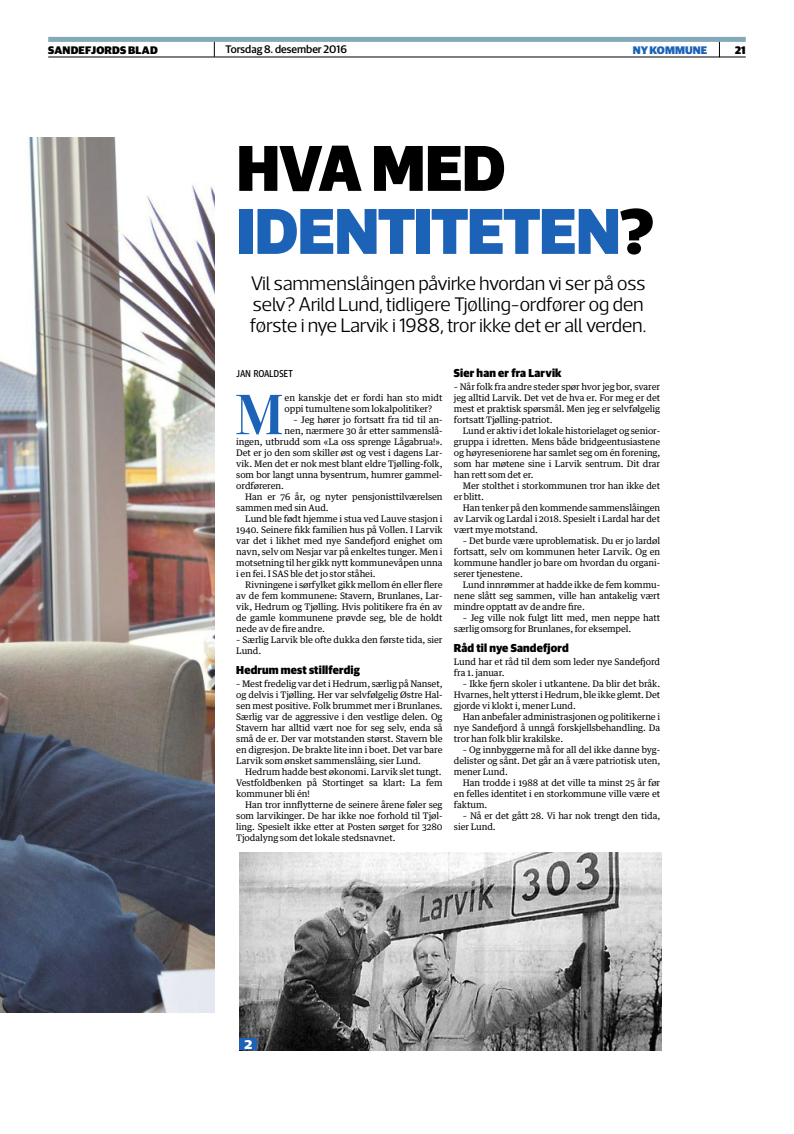
<style>
.page{position:relative;width:794px;height:1134px;background:#fff}
.page>*{position:absolute;margin:0;border:0;box-sizing:border-box;transform-origin:0 0}
.t1{font:900 66px/63px "Acto";letter-spacing:-.025em;color:#1c63b7}
.t2{font:700 56.1px "Acta Headline";color:#1c63b7}
.t3{font:300 20px/21px "Acto";letter-spacing:-.02em;color:#000}
.t4{font:900 13px "Acto";color:#fff;scale:1.1 1}
.t5{font:900 11.5px "Guardian Sans";letter-spacing:.015em;color:#000;scale:.95 1}
.t6{font:500 11px "Guardian Sans";color:#000}
.t7{font:900 11px "Guardian Sans";letter-spacing:.02em;color:#000}
.t8{font:900 11px "Guardian Sans";letter-spacing:.01em;color:#1c63b7}
.t9{font:10px "Guardian Agate Sans 4 D";letter-spacing:-.03em;color:#000;scale:.95 1}
.t10{font:9px/11px "Guardian Text Egyp";letter-spacing:-.01em;color:#000;text-align:justify}
.s1{color:#000}
</style>
<div class="page">
<svg style="left:214px;top:42px;width:1px;height:15px"></svg>
<svg style="left:719px;top:42px;width:1px;height:15px"></svg>
<hr style="left:48px;top:57px;width:698px;height:1px;background:#000">
<div style="left:48px;top:37px;width:698px;height:5px;background:#84a9b9"></div>
<img style="left:239px;top:852px;width:422px;height:198px">
<img style="left:0;top:137px;width:214px;height:876px">
<div style="left:239px;top:1038px;width:18px;height:12px;background:#1c63b7"></div>
<p class="t7" style="left:48px;top:41px;width:111px">SandefjordS Blad</p>
<p class="t6" style="left:225px;top:41px;width:123px">Torsdag 8. desember 2016</p>
<p class="t8" style="left:632px;top:41px;width:76px">ny kommune</p>
<p class="t7" style="left:735px;top:41px;width:12px">21</p>
<h1 class="t1" style="left:236px;top:135px;width:419px"><span class="s1">HVA MED<br></span>IDENTITETEN<span class="s1">?</span></h1>
<h3 class="t3" style="left:250px;top:272px;width:398px">Vil sammenslåingen påvirke hvordan vi ser på oss selv? Arild Lund, tidligere Tjølling-ordfører og den første i nye Larvik i 1988, tror ikke det er all verden.</h3>
<p class="t9" style="left:236px;top:366px;width:61px">JAN ROALDSET</p>
<h2 class="t2" style="left:235px;top:381px;width:50px">M</h2>
<p class="t10" style="left:284px;top:392px;width:159px">en kanskje det er fordi han sto midt oppi tumultene som lokalpolitiker?</p>
<p class="t10" style="left:293px;top:414px;width:150px">– Jeg hører jo fortsatt fra tid til an-</p>
<p class="t10" style="left:284px;top:424px;width:159px">nen, nærmere 30 år etter sammenslå-</p>
<p class="t10" style="left:236px;top:435px;width:208px">ingen, utbrudd som «La oss sprenge Lågabrua!».</p>
<p class="t10" style="left:236px;top:446px;width:208px">Det er jo den som skiller øst og vest i dagens Lar-</p>
<p class="t10" style="left:236px;top:457px;width:208px">vik. Men det er nok mest blant eldre Tjølling-folk,</p>
<p class="t10" style="left:236px;top:468px;width:208px">som bor langt unna bysentrum, humrer gammel-</p>
<p class="t10" style="left:236px;top:479px;width:49px">ordføreren.</p>
<p class="t10" style="left:245px;top:490px;width:199px">Han er 76 år, og nyter pensjonisttilværelsen</p>
<p class="t10" style="left:236px;top:501px;width:94px">sammen med sin Aud.</p>
<p class="t10" style="left:245px;top:512px;width:199px">Lund ble født hjemme i stua ved Lauve stasjon i</p>
<p class="t10" style="left:236px;top:523px;width:208px">1940. Seinere fikk familien hus på Vollen. I Larvik</p>
<p class="t10" style="left:236px;top:534px;width:208px">var det i likhet med nye Sandefjord enighet om</p>
<p class="t10" style="left:236px;top:545px;width:208px">navn, selv om Nesjar var på enkeltes tunger. Men i</p>
<p class="t10" style="left:236px;top:556px;width:208px">motsetning til her gikk nytt kommunevåpen unna</p>
<p class="t10" style="left:236px;top:567px;width:141px">i en fei. I SAS ble det jo stor ståhei.</p>
<p class="t10" style="left:245px;top:578px;width:199px">Rivningene i sørfylket gikk mellom én eller flere</p>
<p class="t10" style="left:236px;top:589px;width:208px">av de fem kommunene: Stavern, Brunlanes, Lar-</p>
<p class="t10" style="left:236px;top:600px;width:208px">vik, Hedrum og Tjølling. Hvis politikere fra én av</p>
<p class="t10" style="left:236px;top:611px;width:208px">de gamle kommunene prøvde seg, ble de holdt</p>
<p class="t10" style="left:236px;top:622px;width:90px">nede av de fire andre.</p>
<p class="t10" style="left:236px;top:633px;width:208px">– Særlig Larvik ble ofte dukka den første tida, sier<br>Lund.</p>
<p class="t5" style="left:236px;top:661px;width:132px">Hedrum mest stillferdig</p>
<p class="t10" style="left:236px;top:678px;width:208px">– Mest fredelig var det i Hedrum, særlig på Nanset, og delvis i Tjølling. Her var selvfølgelig Østre Hal&shy;sen mest positive. Folk brummet mer i Brunlanes.<br>Særlig var de aggressive i den vestlige delen. Og Stavern har alltid vært noe for seg selv, enda så små de er. Der var motstanden størst. Stavern ble en digresjon. De brakte lite inn i boet. Det var bare Larvik som ønsket sammenslåing, sier Lund.</p>
<p class="t10" style="left:236px;top:765px;width:208px;text-indent:9px">Hedrum hadde best økonomi. Larvik slet tungt.<br>Vestfoldbenken på Stortinget sa klart: La fem kommuner bli én!</p>
<p class="t10" style="left:236px;top:798px;width:208px;text-indent:9px">Han tror innflytterne de seinere årene føler seg som larvikinger. De har ikke noe forhold til Tjøl&shy;ling. Spesielt ikke etter at Posten sørget for 3280<br>Tjodalyng som det lokale stedsnavnet.</p>
<p class="t5" style="left:454px;top:364px;width:115px">Sier han er fra larvik</p>
<p class="t10" style="left:454px;top:381px;width:208px">– Når folk fra andre steder spør hvor jeg bor, svarer jeg alltid Larvik. Det vet de hva er. For meg er det mest et praktisk spørsmål. Men jeg er selvfølgelig fortsatt Tjølling-patriot.</p>
<p class="t10" style="left:454px;top:424px;width:208px;text-indent:9px">Lund er aktiv i det lokale historielaget og senior&shy;gruppa i idretten. Mens både bridgeentusiastene og høyreseniorene har samlet seg om én forening, som har møtene sine i Larvik sentrum. Dit drar han rett som det er.</p>
<p class="t10" style="left:454px;top:479px;width:208px;text-indent:9px">Mer stolthet i storkommunen tror han ikke det er blitt.</p>
<p class="t10" style="left:454px;top:501px;width:208px;text-indent:9px">Han tenker på den kommende sammenslåingen av Larvik og Lardal i 2018. Spesielt i Lardal har det vært mye motstand.</p>
<p class="t10" style="left:454px;top:534px;width:208px;text-indent:9px">– Det burde være uproblematisk. Du er jo lardøl fortsatt, selv om kommunen heter Larvik. Og en kommune handler jo bare om hvordan du organi&shy;serer tjenestene.</p>
<p class="t10" style="left:454px;top:578px;width:208px;text-indent:9px">Lund innrømmer at hadde ikke de fem kommu&shy;nene slått seg sammen, ville han antakelig vært mindre opptatt av de andre fire.</p>
<p class="t10" style="left:454px;top:611px;width:208px;text-indent:9px">– Jeg ville nok fulgt litt med, men neppe hatt særlig omsorg for Brunlanes, for eksempel.</p>
<p class="t5" style="left:454px;top:639px;width:122px">råd til nye Sandefjord</p>
<p class="t10" style="left:454px;top:656px;width:208px">Lund har et råd til dem som leder nye Sandefjord fra 1. januar.</p>
<p class="t10" style="left:454px;top:678px;width:208px;text-indent:9px">– Ikke fjern skoler i utkantene. Da blir det bråk.<br>Hvarnes, helt ytterst i Hedrum, ble ikke glemt. Det gjorde vi klokt i, mener Lund.</p>
<p class="t10" style="left:454px;top:710px;width:208px;text-indent:9px">Han anbefaler administrasjonen og politikerne i nye Sandefjord å unngå forskjellsbehandling. Da tror han folk blir krakilske.</p>
<p class="t10" style="left:454px;top:743px;width:208px;text-indent:9px">– Og innbyggerne må for all del ikke danne byg&shy;delister og sånt. Det går an å være patriotisk uten, mener Lund.</p>
<p class="t10" style="left:454px;top:776px;width:208px;text-indent:9px">Han trodde i 1988 at det ville ta minst 25 år før en felles identitet i en storkommune ville være et faktum.</p>
<p class="t10" style="left:454px;top:809px;width:208px;text-indent:9px">– Nå er det gått 28. Vi har nok trengt den tida, sier Lund.</p>
<h3 class="t4" style="left:244px;top:1036px;width:10px">2</h3>
</div>
